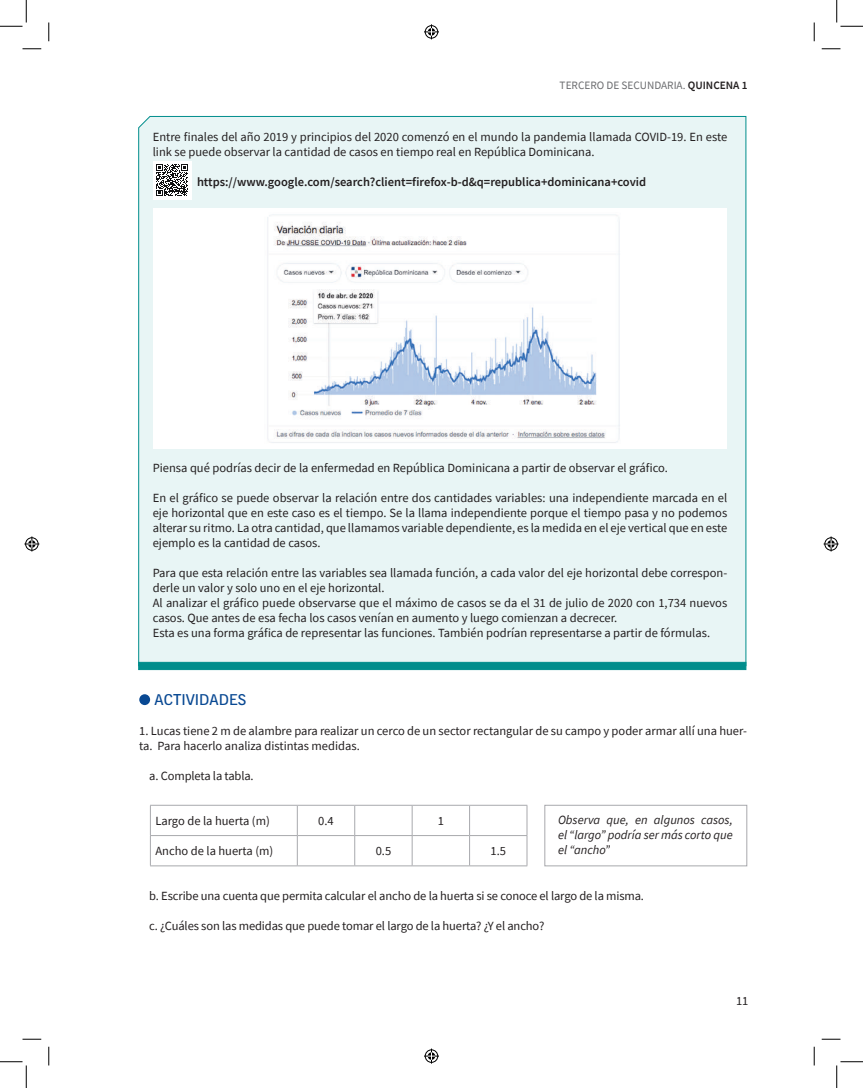
<style>
.page{position:relative;width:863px;height:1088px;background:#fff}
.page>*{position:absolute;margin:0;border:0;box-sizing:border-box;transform-origin:0 0}
.t1{font:15px "Alergia";color:#094993}
.t2{font:12.5px/15px "Source Sans Pro";color:#231f20}
.t3{font:600 12.5px "Source Sans Pro";color:#231f20}
.t4{font:italic 12.5px/15px "Source Sans Pro";color:#231f20;text-align:justify}
.t5{font:11.25px "Source Sans Pro";color:#6c6d70}
.s1{font-weight:600;color:#231f20}
</style>
<div class="page">
<div style="left:138px;top:116px;width:608px;height:546px;background:#e8f5f5"></div>
<div style="left:153px;top:208px;width:574px;height:241px;background:#fff"></div>
<div style="left:138px;top:662px;width:608px;height:8px;background:#008d8c;border:1px solid #008d8c"></div>
<div style="left:139px;top:694px;width:11px;height:11px;background:#094993;border-radius:50%"></div>
<div style="left:153px;top:161px;width:38px;height:39px;background:#fff"></div>
<svg style="left:156px;top:164px;width:32px;height:32px"></svg>
<hr style="left:150px;top:805px;width:147px;height:1px;background:#a8a9ad">
<hr style="left:150px;top:805px;width:1px;height:30px;background:#a8a9ad">
<hr style="left:297px;top:805px;width:58px;height:1px;background:#a8a9ad">
<hr style="left:297px;top:805px;width:1px;height:30px;background:#a8a9ad">
<hr style="left:355px;top:805px;width:57px;height:1px;background:#a8a9ad">
<hr style="left:354px;top:805px;width:1px;height:30px;background:#a8a9ad">
<hr style="left:412px;top:805px;width:57px;height:1px;background:#a8a9ad">
<hr style="left:412px;top:805px;width:1px;height:30px;background:#a8a9ad">
<hr style="left:469px;top:805px;width:58px;height:1px;background:#a8a9ad">
<hr style="left:469px;top:805px;width:1px;height:30px;background:#a8a9ad">
<hr style="left:526px;top:805px;width:1px;height:30px;background:#a8a9ad">
<hr style="left:150px;top:835px;width:147px;height:1px;background:#a8a9ad">
<svg style="left:150px;top:836px;width:1px;height:29px"></svg>
<hr style="left:297px;top:835px;width:58px;height:1px;background:#a8a9ad">
<svg style="left:297px;top:836px;width:1px;height:29px"></svg>
<hr style="left:355px;top:835px;width:57px;height:1px;background:#a8a9ad">
<svg style="left:354px;top:836px;width:1px;height:29px"></svg>
<hr style="left:412px;top:835px;width:57px;height:1px;background:#a8a9ad">
<svg style="left:412px;top:836px;width:1px;height:29px"></svg>
<hr style="left:469px;top:835px;width:58px;height:1px;background:#a8a9ad">
<svg style="left:469px;top:836px;width:1px;height:29px"></svg>
<svg style="left:526px;top:836px;width:1px;height:29px"></svg>
<hr style="left:150px;top:865px;width:147px;height:1px;background:#a8a9ad">
<hr style="left:297px;top:865px;width:58px;height:1px;background:#a8a9ad">
<hr style="left:355px;top:865px;width:57px;height:1px;background:#a8a9ad">
<hr style="left:412px;top:865px;width:57px;height:1px;background:#a8a9ad">
<hr style="left:469px;top:865px;width:58px;height:1px;background:#a8a9ad">
<div style="left:544px;top:805px;width:203px;height:61px;border:1px solid #a8a9ad"></div>
<img style="left:267px;top:214px;width:353px;height:229px">
<svg style="left:22px;top:48px;width:19px;height:2px"></svg>
<svg style="left:821px;top:48px;width:19px;height:2px"></svg>
<svg style="left:22px;top:1038px;width:19px;height:2px"></svg>
<svg style="left:821px;top:1038px;width:19px;height:2px"></svg>
<svg style="left:48px;top:22px;width:2px;height:19px"></svg>
<svg style="left:48px;top:1046px;width:2px;height:19px"></svg>
<svg style="left:813px;top:22px;width:2px;height:19px"></svg>
<svg style="left:813px;top:1046px;width:2px;height:19px"></svg>
<svg style="left:0;top:0;width:27px;height:27px"></svg>
<svg style="left:0;top:1061px;width:27px;height:27px"></svg>
<svg style="left:836px;top:0;width:26px;height:27px"></svg>
<svg style="left:836px;top:1061px;width:26px;height:27px"></svg>
<svg style="left:424px;top:24px;width:15px;height:15px"></svg>
<svg style="left:424px;top:1048px;width:15px;height:15px"></svg>
<svg style="left:24px;top:536px;width:15px;height:15px"></svg>
<svg style="left:823px;top:536px;width:15px;height:15px"></svg>
<p class="t5" style="left:559px;top:78px;width:189px">TERCERO DE SECUNDARIA. <span class="s1">QUINCENA 1</span></p>
<p class="t2" style="left:153px;top:129px;width:576px">Entre finales del año 2019 y principios del 2020 comenzó en el mundo la pandemia llamada COVID-19. En este link se puede observar la cantidad de casos en tiempo real en República Dominicana.</p>
<p class="t3" style="left:197px;top:173px;width:451px">https://www.google.com/search?client=firefox-b-d&amp;q=republica+dominicana+covid</p>
<p class="t2" style="left:153px;top:460px;width:516px">Piensa qué podrías decir de la enfermedad en República Dominicana a partir de observar el gráfico.</p>
<p class="t2" style="left:153px;top:490px;width:576px;text-align:justify">En el gráfico se puede observar la relación entre dos cantidades variables: una independiente marcada en el eje horizontal que en este caso es el tiempo. Se la llama independiente porque el tiempo pasa y no podemos alterar su ritmo. La otra cantidad, que llamamos variable dependiente, es la medida en el eje vertical que en este ejemplo es la cantidad de casos.</p>
<p class="t2" style="left:153px;top:565px;width:576px">Para que esta relación entre las variables sea llamada función, a cada valor del eje horizontal debe correspon&shy;derle un valor y solo uno en el eje horizontal.<br>Al analizar el gráfico puede observarse que el máximo de casos se da el 31 de julio de 2020 con 1,734 nuevos casos. Que antes de esa fecha los casos venían en aumento y luego comienzan a decrecer.<br>Esta es una forma gráfica de representar las funciones. También podrían representarse a partir de fórmulas.</p>
<p class="t1" style="left:155px;top:690px;width:93px">ACTIVIDADES</p>
<p class="t2" style="left:139px;top:723px;width:609px">1. Lucas tiene 2 m de alambre para realizar un cerco de un sector rectangular de su campo y poder armar allí una huer&shy;ta. Para hacerlo analiza distintas medidas.</p>
<p class="t2" style="left:149px;top:768px;width:106px">a. Completa la tabla.</p>
<p class="t2" style="left:155px;top:813px;width:116px">Largo de la huerta (m)</p>
<p class="t2" style="left:318px;top:813px;width:17px">0.4</p>
<p class="t2" style="left:438px;top:813px;width:8px">1</p>
<p class="t2" style="left:155px;top:843px;width:119px">Ancho de la huerta (m)</p>
<p class="t2" style="left:375px;top:843px;width:17px">0.5</p>
<p class="t2" style="left:490px;top:843px;width:17px">1.5</p>
<p class="t4" style="left:558px;top:812px;width:176px">Observa que, en algunos casos, el “largo” podría ser más corto que el “ancho”</p>
<p class="t2" style="left:149px;top:888px;width:496px">b. Escribe una cuenta que permita calcular el ancho de la huerta si se conoce el largo de la misma.</p>
<p class="t2" style="left:149px;top:918px;width:396px">c. ¿Cuáles son las medidas que puede tomar el largo de la huerta? ¿Y el ancho?</p>
<p class="t2" style="left:736px;top:993px;width:14px">11</p>
</div>
